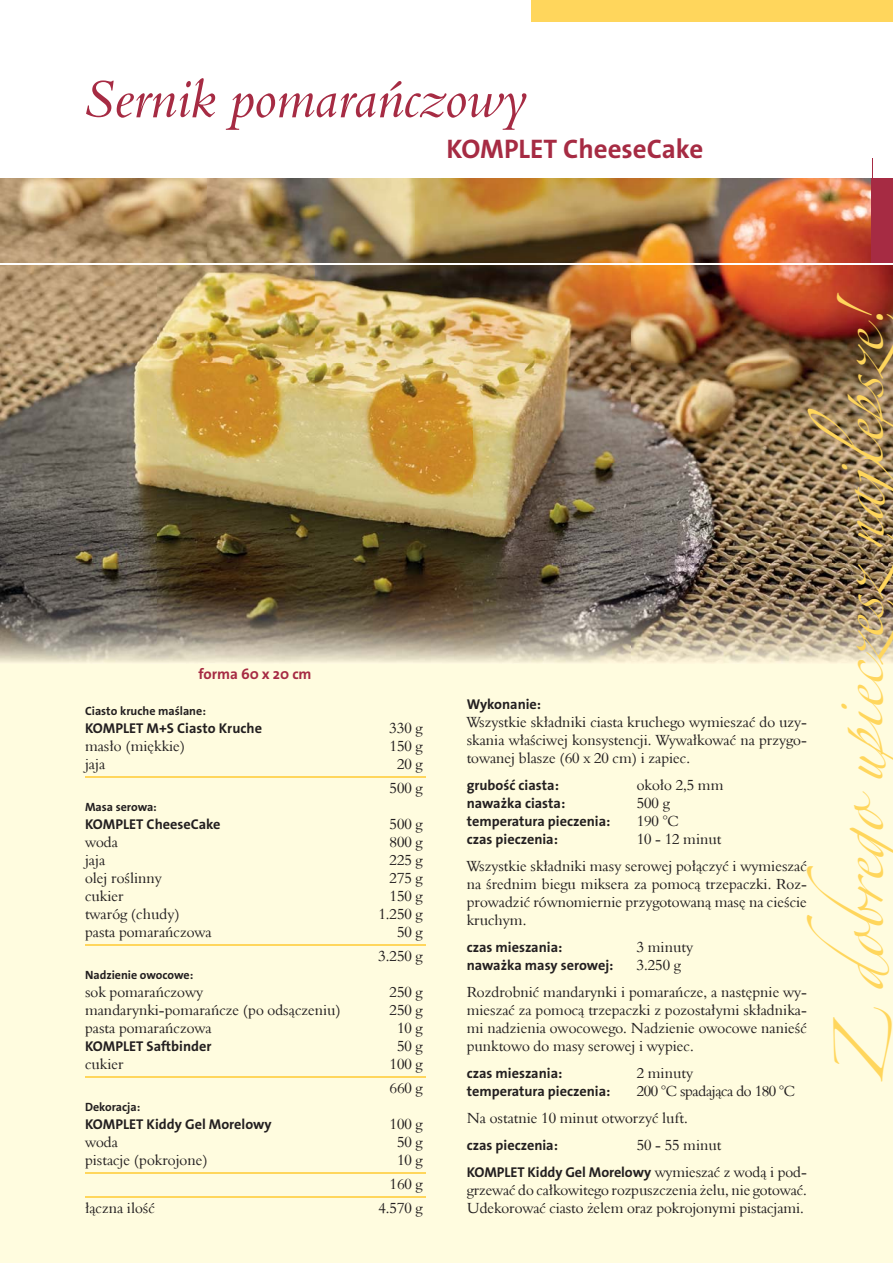
<style>
.page{position:relative;width:893px;height:1263px;background:#fff}
.page>*{position:absolute;margin:0;border:0;box-sizing:border-box;transform-origin:0 0}
.t1{font:54px "Aldine 401 EU Italic";color:#a62b43}
.t2{font:44.7px "Zapfino";color:#ffd65c}
.t3{font:700 27px "The Sans Os F";color:#a62b43}
.t4{font:15px/18px "Aldine 401 EU Normal";color:#231f20}
.t5{font:700 15px "The Sans Os F";letter-spacing:-.005em;color:#a62b43}
.t6{font:700 14.25px "The Sans Os F";color:#231f20}
.t7{font:700 12px "The Sans Os F";color:#231f20}
.s1{font-family:"Aldine 401 EU Normal";font-weight:400;font-size:15px}
</style>
<div class="page">
<div style="left:0;top:264px;width:893px;height:999px;background:#fffcdf"></div>
<img style="left:0;top:264px;width:893px;height:399px">
<img style="left:0;top:179px;width:872px;height:84px">
<svg style="left:872px;top:158px;width:1px;height:21px"></svg>
<div style="left:531px;top:0;width:362px;height:21px;background:#ffd65c"></div>
<div style="left:872px;top:179px;width:21px;height:85px;background:#a62b43"></div>
<hr style="left:0;top:263px;width:893px;height:1px;background:#fff">
<hr style="left:85px;top:776px;width:340px;height:2px;background:#ffd65c">
<hr style="left:85px;top:944px;width:340px;height:2px;background:#ffd65c">
<hr style="left:85px;top:1076px;width:340px;height:2px;background:#ffd65c">
<hr style="left:85px;top:1172px;width:340px;height:2px;background:#ffd65c">
<hr style="left:85px;top:1196px;width:340px;height:2px;background:#ffd65c">
<h1 class="t1" style="left:85px;top:66px;width:444px">Sernik pomarańczowy</h1>
<h3 class="t3" style="left:446px;top:136px;width:258px">KOMPLET CheeseCake</h3>
<p class="t5" style="left:199px;top:666px;width:114px">forma 60 x 20 cm</p>
<p class="t7" style="left:85px;top:705px;width:122px">Ciasto kruche maślane:</p>
<p class="t6" style="left:85px;top:721px;width:178px">KOMPLET M+S Ciasto Kruche</p>
<p class="t4" style="left:390px;top:718px;width:34px">330 g</p>
<p class="t4" style="left:85px;top:736px;width:102px">masło (miękkie)</p>
<p class="t4" style="left:390px;top:736px;width:34px">150 g</p>
<p class="t4" style="left:85px;top:754px;width:22px">jaja</p>
<p class="t4" style="left:390px;top:751px;width:34px;line-height:24px;text-align:center">20 g<br>500 g</p>
<p class="t7" style="left:85px;top:801px;width:73px">Masa serowa:</p>
<p class="t6" style="left:85px;top:817px;width:137px">KOMPLET CheeseCake</p>
<p class="t4" style="left:390px;top:814px;width:34px">500 g</p>
<p class="t4" style="left:85px;top:832px;width:34px">woda</p>
<p class="t4" style="left:390px;top:832px;width:34px">800 g</p>
<p class="t4" style="left:85px;top:850px;width:22px">jaja</p>
<p class="t4" style="left:390px;top:850px;width:34px">225 g</p>
<p class="t4" style="left:85px;top:868px;width:78px">olej roślinny</p>
<p class="t4" style="left:390px;top:868px;width:34px">275 g</p>
<p class="t4" style="left:85px;top:886px;width:40px">cukier</p>
<p class="t4" style="left:390px;top:886px;width:34px">150 g</p>
<p class="t4" style="left:85px;top:904px;width:96px">twaróg (chudy)</p>
<p class="t4" style="left:378px;top:904px;width:46px">1.250 g</p>
<p class="t4" style="left:85px;top:922px;width:128px">pasta pomarańczowa</p>
<p class="t4" style="left:378px;top:919px;width:46px;line-height:24px;text-align:right">50 g<br>3.250 g</p>
<p class="t7" style="left:85px;top:969px;width:110px">Nadzienie owocowe:</p>
<p class="t4" style="left:85px;top:982px;width:120px">sok pomarańczowy</p>
<p class="t4" style="left:390px;top:982px;width:34px">250 g</p>
<p class="t4" style="left:85px;top:1000px;width:257px">mandarynki-pomarańcze (po odsączeniu)</p>
<p class="t4" style="left:390px;top:1000px;width:34px">250 g</p>
<p class="t4" style="left:85px;top:1018px;width:128px">pasta pomarańczowa</p>
<p class="t4" style="left:397px;top:1018px;width:27px">10 g</p>
<p class="t6" style="left:85px;top:1039px;width:128px">KOMPLET Saftbinder</p>
<p class="t4" style="left:397px;top:1036px;width:27px">50 g</p>
<p class="t4" style="left:85px;top:1054px;width:40px">cukier</p>
<p class="t4" style="left:390px;top:1051px;width:34px;line-height:24px">100 g<br>660 g</p>
<p class="t7" style="left:85px;top:1101px;width:57px">Dekoracja:</p>
<p class="t6" style="left:85px;top:1117px;width:188px">KOMPLET Kiddy Gel Morelowy</p>
<p class="t4" style="left:390px;top:1114px;width:34px">100 g</p>
<p class="t4" style="left:85px;top:1132px;width:34px">woda</p>
<p class="t4" style="left:397px;top:1132px;width:27px">50 g</p>
<p class="t4" style="left:85px;top:1150px;width:124px">pistacje (pokrojone)</p>
<p class="t4" style="left:390px;top:1147px;width:34px;line-height:24px;text-align:center">10 g<br>160 g</p>
<p class="t4" style="left:85px;top:1198px;width:71px">łączna ilość</p>
<p class="t4" style="left:378px;top:1198px;width:46px">4.570 g</p>
<h2 class="t2" style="left:841px;top:1084px;width:793px;rotate:-90deg">Z dobre o u ieczes znajle s ze!</h2>
<p class="t6" style="left:467px;top:697px;width:76px">Wykonanie:</p>
<p class="t4" style="left:467px;top:713px;width:342px;text-align:justify">Wszystkie składniki ciasta kruchego wymieszać do uzy&shy;skania właściwej konsystencji. Wywałkować na przygo&shy;towanej blasze (60 x 20 cm) i zapiec.</p>
<p class="t6" style="left:467px;top:778px;width:94px">grubość ciasta:</p>
<p class="t4" style="left:637px;top:776px;width:88px">około 2,5 mm</p>
<p class="t6" style="left:467px;top:796px;width:100px">naważka ciasta:</p>
<p class="t4" style="left:637px;top:794px;width:34px">500 g</p>
<p class="t6" style="left:467px;top:814px;width:145px">temperatura pieczenia:</p>
<p class="t4" style="left:637px;top:812px;width:44px">190 °C</p>
<p class="t6" style="left:467px;top:832px;width:93px">czas pieczenia:</p>
<p class="t4" style="left:467px;top:825px;width:342px;line-height:27px;text-indent:170px">10 - 12 minut<br>Wszystkie składniki masy serowej połączyć i wymieszać</p>
<p class="t4" style="left:467px;top:875px;width:342px;text-align:justify">na średnim biegu miksera za pomocą trzepaczki. Roz&shy;prowadzić równomiernie przygotowaną masę na cieście kruchym.</p>
<p class="t6" style="left:467px;top:940px;width:97px">czas mieszania:</p>
<p class="t4" style="left:637px;top:938px;width:58px">3 minuty</p>
<p class="t6" style="left:467px;top:958px;width:148px">naważka masy serowej:</p>
<p class="t4" style="left:467px;top:951px;width:342px;line-height:27px;text-indent:170px">3.250 g<br>Rozdrobnić mandarynki i pomarańcze, a następnie wy-</p>
<p class="t4" style="left:467px;top:1001px;width:342px;text-align:justify">mieszać za pomocą trzepaczki z pozostałymi składnika&shy;mi nadzienia owocowego. Nadzienie owocowe nanieść punktowo do masy serowej i wypiec.</p>
<p class="t6" style="left:467px;top:1066px;width:97px">czas mieszania:</p>
<p class="t4" style="left:637px;top:1064px;width:58px">2 minuty</p>
<p class="t6" style="left:467px;top:1084px;width:145px">temperatura pieczenia:</p>
<p class="t4" style="left:467px;top:1077px;width:330px;line-height:27px;text-indent:170px">200 °C spadająca do 180 °C<br>Na ostatnie 10 minut otworzyć luft.</p>
<p class="t6" style="left:467px;top:1138px;width:93px">czas pieczenia:</p>
<p class="t4" style="left:637px;top:1136px;width:86px">50 - 55 minut</p>
<p class="t6" style="left:467px;top:1165px;width:342px">KOMPLET Kiddy Gel Morelowy <span class="s1">wymieszać z wodą i pod-</span></p>
<p class="t4" style="left:467px;top:1181px;width:342px">grzewać do całkowitego rozpuszczenia żelu, nie gotować.<br>Udekorować ciasto żelem oraz pokrojonymi pistacjami.</p>
</div>
